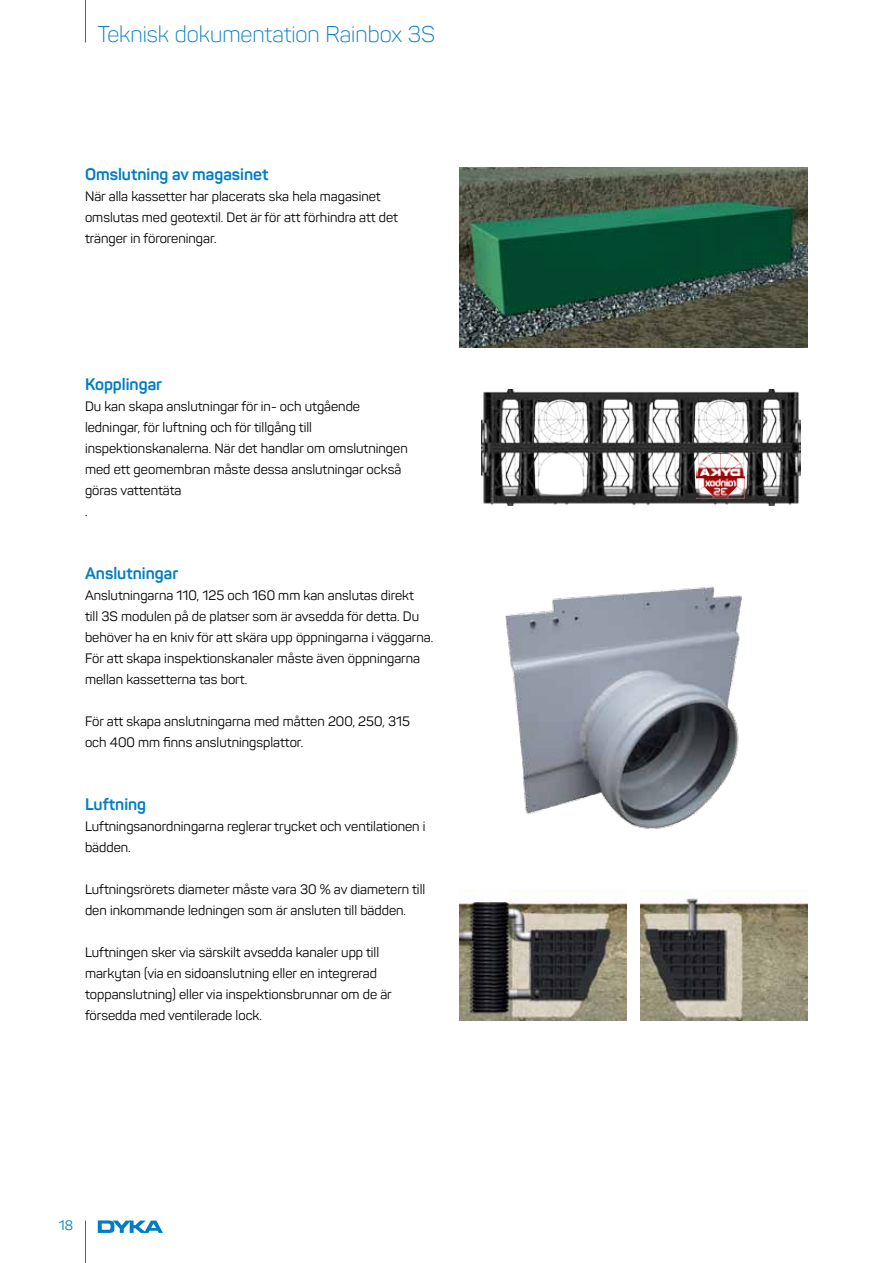
<style>
.page{position:relative;width:893px;height:1263px;background:#fff}
.page>*{position:absolute;margin:0;border:0;box-sizing:border-box;transform-origin:0 0}
.t1{font:300 22.5px "Panton";color:#007dc3}
.t2{font:700 16.5px "Panton";color:#007dc3}
.t3{font:13.5px/21px "Panton";color:#000}
.t4{font:13.5px "Panton";color:#007dc3}
</style>
<div class="page">
<img style="left:459px;top:168px;width:349px;height:180px">
<hr style="left:85px;top:1220px;width:1px;height:43px;background:#007dc3">
<svg style="left:98px;top:1220px;width:65px;height:13px"></svg>
<hr style="left:85px;top:0;width:1px;height:43px;background:#007dc3">
<img style="left:505px;top:586px;width:237px;height:243px">
<img style="left:460px;top:900px;width:166px;height:120px">
<img style="left:641px;top:898px;width:167px;height:122px">
<img style="left:481px;top:390px;width:320px;height:115px">
<img style="left:697px;top:453px;width:47px;height:45px">
<h1 class="t1" style="left:98px;top:21px;width:339px">Teknisk dokumentation Rainbox 3S</h1>
<p class="t2" style="left:85px;top:164px;width:185px">Omslutning av magasinet</p>
<p class="t3" style="left:85px;top:186px;width:315px">När alla kassetter har placerats ska hela magasinet omslutas med geotextil. Det är för att förhindra att det tränger in föroreningar.</p>
<p class="t2" style="left:85px;top:374px;width:79px">Kopplingar</p>
<p class="t3" style="left:85px;top:396px;width:324px">Du kan skapa anslutningar för in- och utgående ledningar, för luftning och för tillgång till inspektionskanalerna. När det handlar om omslutningen med ett geomembran måste dessa anslutningar också göras vattentäta<br>.</p>
<p class="t2" style="left:85px;top:563px;width:95px">Anslutningar</p>
<p class="t3" style="left:85px;top:585px;width:350px">Anslutningarna 110, 125 och 160 mm kan anslutas direkt<br>till 3S modulen på de platser som är avsedda för detta. Du behöver ha en kniv för att skära upp öppningarna i väggarna.<br>För att skapa inspektionskanaler måste även öppningarna mellan kassetterna tas bort.</p>
<p class="t3" style="left:85px;top:711px;width:326px">För att skapa anslutningarna med måtten 200, 250, 315 och 400 mm finns anslutningsplattor.</p>
<p class="t2" style="left:85px;top:794px;width:63px">Luftning</p>
<p class="t3" style="left:85px;top:816px;width:342px">Luftningsanordningarna reglerar trycket och ventilationen i bädden.</p>
<p class="t3" style="left:85px;top:879px;width:342px">Luftningsrörets diameter måste vara 30 % av diametern till den inkommande ledningen som är ansluten till bädden.</p>
<p class="t3" style="left:85px;top:942px;width:308px">Luftningen sker via särskilt avsedda kanaler upp till markytan (via en sidoanslutning eller en integrerad toppanslutning) eller via inspektionsbrunnar om de är försedda med ventilerade lock.</p>
<p class="t4" style="left:59px;top:1217px;width:16px">18</p>
</div>
